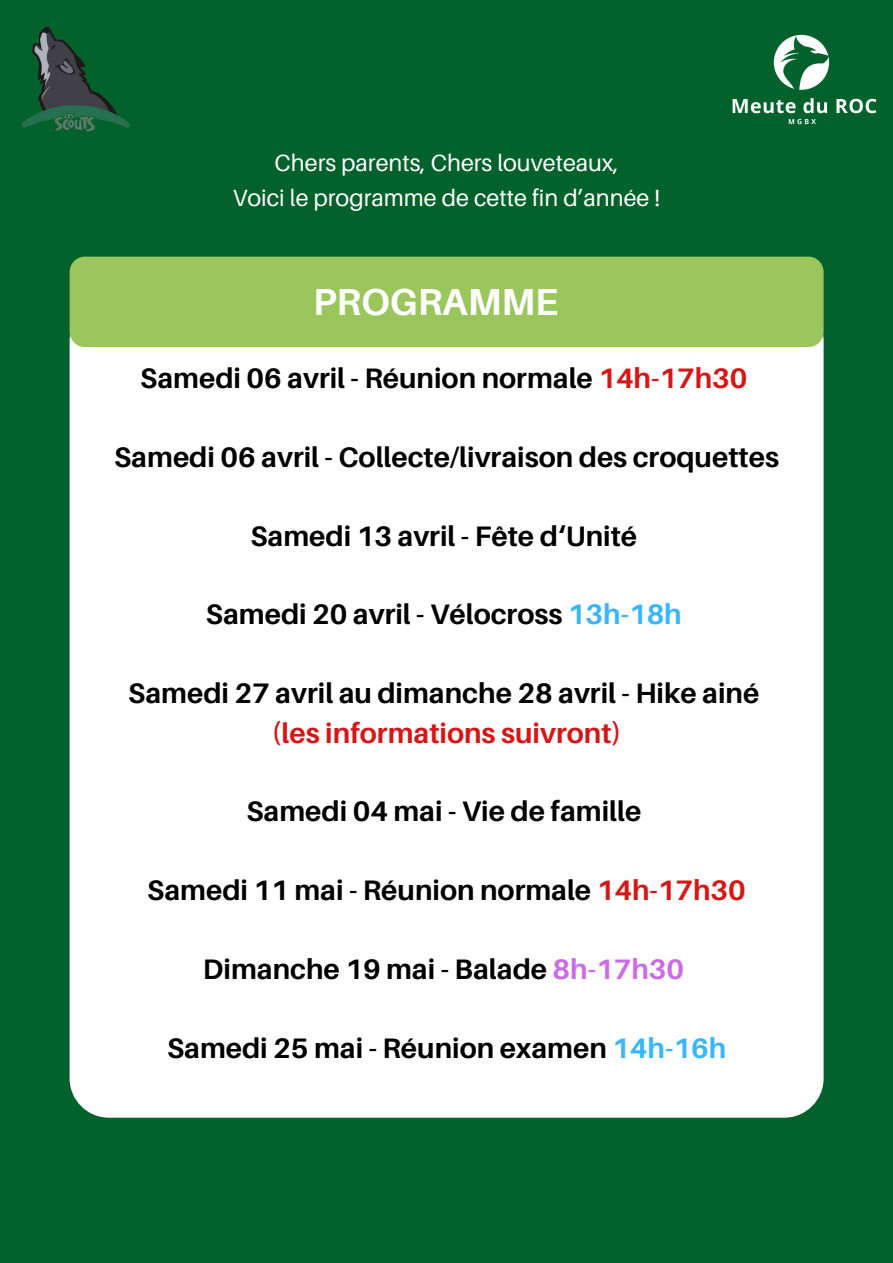
<style>
.page{position:relative;width:893px;height:1263px;background:#03622c}
.page>*{position:absolute;margin:0;border:0;box-sizing:border-box;transform-origin:0 0}
.t1{font:700 37.58px "Aileron";color:#fff}
.t2{font:700 28.2px/39.4px "Aileron";color:#000;text-align:center}
.t3{font:23.4px "Aileron";color:#fff}
.s1{color:#d61717}
.s2{color:#38b6ff}
.s3{color:#cb6ce6}
</style>
<div class="page">
<div style="left:70px;top:302px;width:753px;height:815px;background:#fff;border-radius:39px"></div>
<div style="left:70px;top:257px;width:753px;height:90px;background:#9bc65d;border-radius:15px"></div>
<img style="left:22px;top:26px;width:108px;height:106px">
<img style="left:732px;top:34px;width:145px;height:91px">
<p class="t3" style="left:274px;top:148px;width:345px">Chers parents, Chers louveteaux,</p>
<h1 class="t3" style="left:233px;top:183px;width:429px">Voici le programme de cette fin d’année !</h1>
<p class="t1" style="left:313px;top:279px;width:247px">PROGRAMME</p>
<h2 class="t2" style="left:140px;top:358px;width:609px">Samedi 06 avril - Réunion normale <span class="s1">14h-17h30</span></h2>
<h2 class="t2" style="left:114px;top:437px;width:666px">Samedi 06 avril - Collecte/livraison des croquettes</h2>
<h2 class="t2" style="left:250px;top:515px;width:388px">Samedi 13 avril - Fête d‘Unité</h2>
<h2 class="t2" style="left:206px;top:594px;width:477px">Samedi 20 avril - Vélocross <span class="s2">13h-18h</span></h2>
<h2 class="t2" style="left:128px;top:673px;width:632px">Samedi 27 avril au dimanche 28 avril - Hike ainé <span class="s1">(les informations suivront)</span></h2>
<h2 class="t2" style="left:246px;top:791px;width:396px">Samedi 04 mai - Vie de famille</h2>
<h2 class="t2" style="left:147px;top:870px;width:600px">Samedi 11 mai - Réunion normale <span class="s1">14h-17h30</span></h2>
<h2 class="t2" style="left:203px;top:949px;width:483px">Dimanche 19 mai - Balade <span class="s3">8h-17h30</span></h2>
<h2 class="t2" style="left:167px;top:1027px;width:561px">Samedi 25 mai - Réunion examen <span class="s2">14h-16h</span></h2>
</div>
